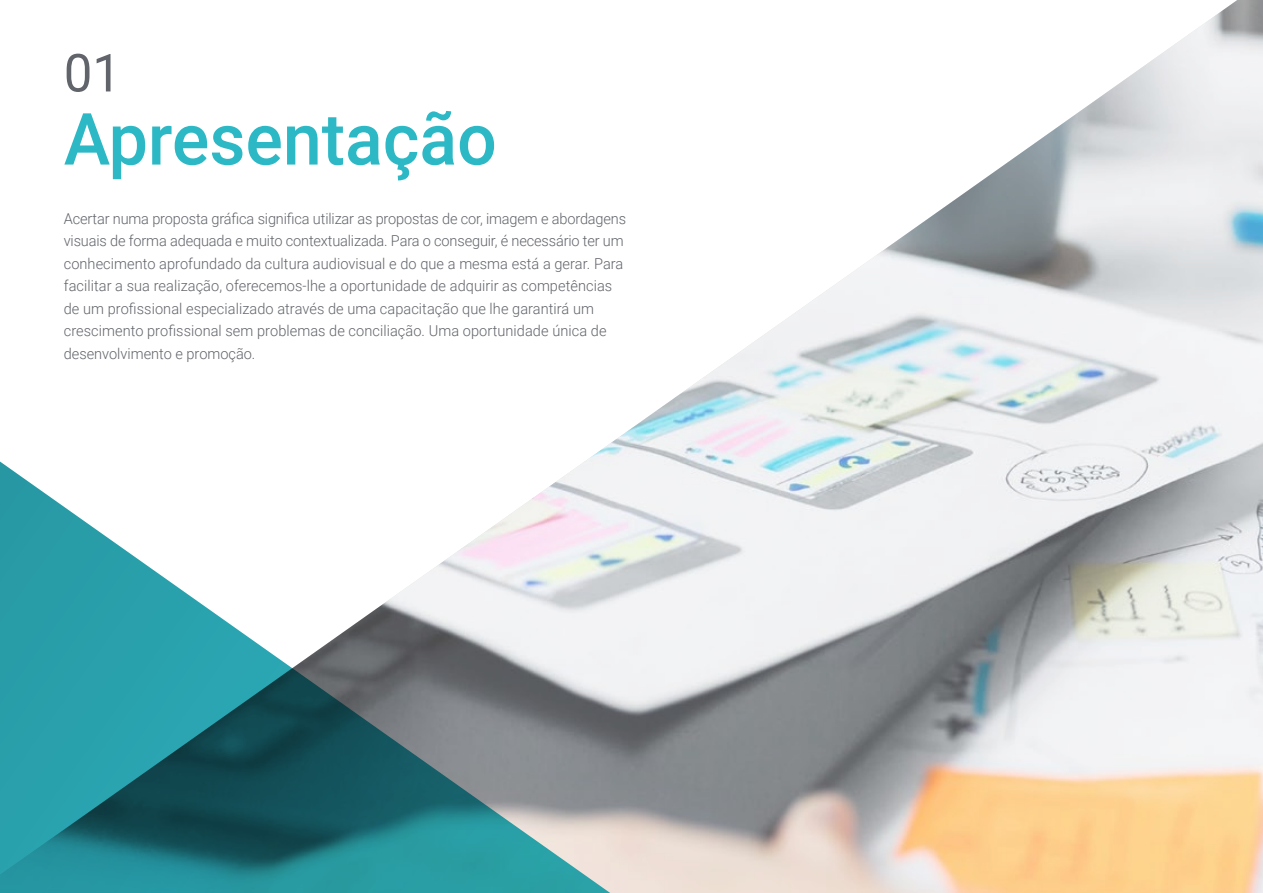
<style>
.page{position:relative;width:1263px;height:893px;background:#fff}
.page>*{position:absolute;margin:0;border:0;box-sizing:border-box;transform-origin:0 0}
.t1{font:500 72px "Roboto";color:#2db8c5}
.t2{font:52.5px "Roboto";color:#61646a}
.t3{font:300 15px/22.5px "Roboto";letter-spacing:.005em;color:#61646a}
</style>
<div class="page">
<img style="left:607px;top:0;width:656px;height:893px">
<svg style="left:0;top:446px;width:640px;height:447px"></svg>
<h2 class="t2" style="left:64px;top:36px;width:59px">01</h2>
<h1 class="t1" style="left:64px;top:89px;width:435px">Apresentação</h1>
<p class="t3" style="left:64px;top:207px;width:564px">Acertar numa proposta gráfica significa utilizar as propostas de cor, imagem e abordagens visuais de forma adequada e muito contextualizada. Para o conseguir, é necessário ter um conhecimento aprofundado da cultura audiovisual e do que a mesma está a gerar. Para facilitar a sua realização, oferecemos-lhe a oportunidade de adquirir as competências de um profissional especializado através de uma capacitação que lhe garantirá um crescimento profissional sem problemas de conciliação. Uma oportunidade única de desenvolvimento e promoção.</p>
</div>
